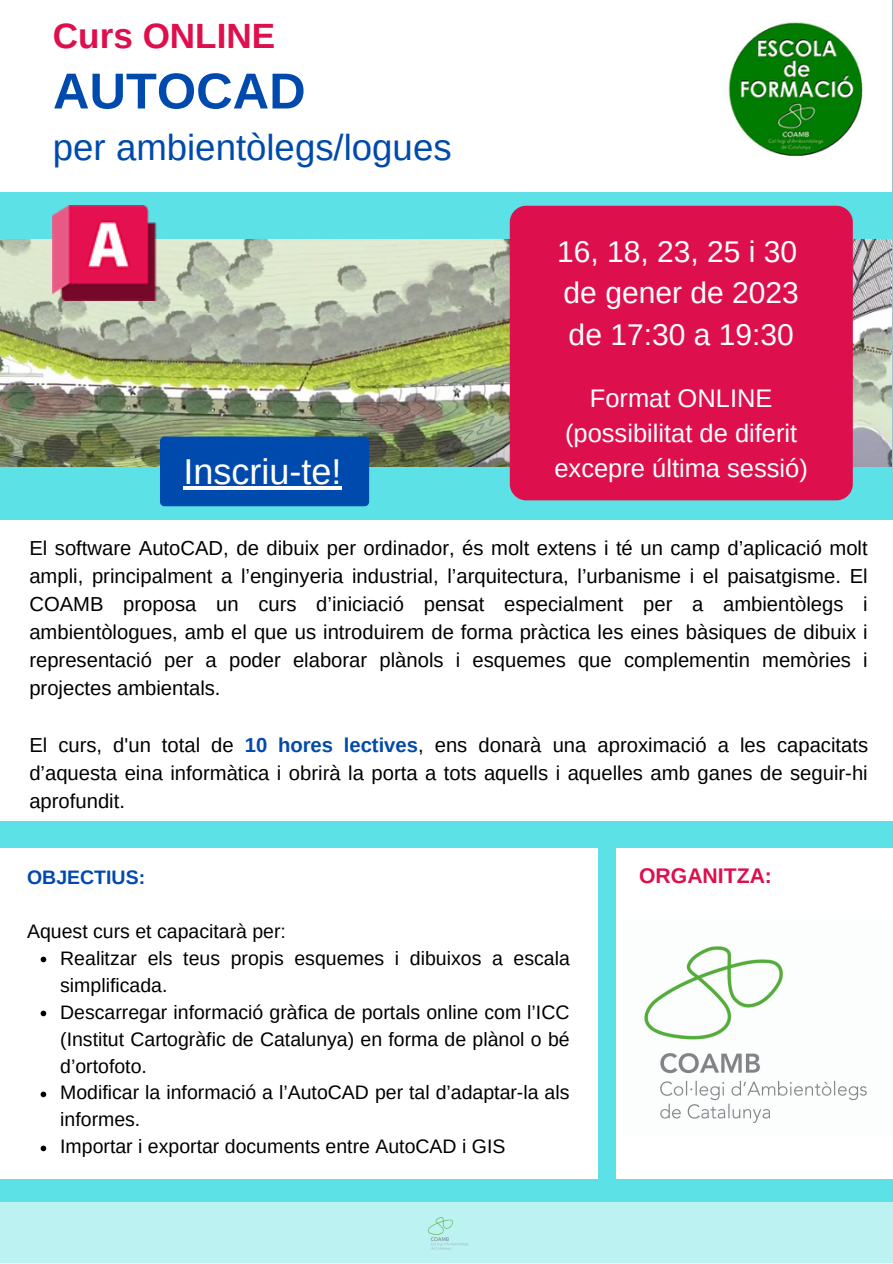
<style>
.page{position:relative;width:893px;height:1264px;background:#fff}
.page>*{position:absolute;margin:0;border:0;box-sizing:border-box;transform-origin:0 0}
.t1{font:700 50.55px "Arimo";color:#004aad}
.t2{font:36.6px "Arimo";color:#004aad}
.t3{font:36px "Arimo";color:#fff}
.t4{font:700 35.1px "Arimo";color:#de0f4d}
.t5{font:30px/41.5px "Arimo";color:#fff;text-align:justify}
.t6{font:25.5px/34.8px "Arimo";color:#fff;text-align:center}
.t7{font:700 21.15px "Arimo";color:#de0f4d}
.t8{font:20.25px/28px "Arimo";color:#000;text-align:justify}
.t9{font:19.5px/27px "Arimo";color:#000}
.t10{font:700 19.5px "Arimo";color:#004aad}
.s1{font-weight:700;color:#004aad}
</style>
<div class="page">
<div style="left:0;top:0;width:892px;height:1262px;background:#5ce1e6"></div>
<div style="left:0;top:0;width:891px;height:191px;background:#fff"></div>
<div style="left:0;top:520px;width:892px;height:300px;background:#fff"></div>
<div style="left:616px;top:848px;width:276px;height:330px;background:#fff"></div>
<img style="left:644px;top:946px;width:223px;height:177px">
<img style="left:0;top:239px;width:891px;height:227px">
<div style="left:509px;top:206px;width:343px;height:294px;background:#de0f4d;border-radius:16px"></div>
<div style="left:160px;top:436px;width:209px;height:70px;background:#004aad;border-radius:5px"></div>
<img style="left:728px;top:22px;width:135px;height:134px">
<div style="left:0;top:1202px;width:892px;height:60px;background:#bdf2f3"></div>
<img style="left:427px;top:1217px;width:41px;height:33px">
<div style="left:0;top:848px;width:597px;height:330px;background:#fff"></div>
<img style="left:53px;top:206px;width:120px;height:94px">
<hr style="left:183px;top:486px;width:158px;height:3px;background:#fff">
<svg style="left:41px;top:956px;width:5px;height:6px"></svg>
<svg style="left:41px;top:1010px;width:5px;height:6px"></svg>
<svg style="left:41px;top:1091px;width:5px;height:6px"></svg>
<svg style="left:41px;top:1145px;width:5px;height:6px"></svg>
<h3 class="t4" style="left:53px;top:16px;width:224px">Curs ONLINE</h3>
<h1 class="t1" style="left:53px;top:63px;width:254px">AUTOCAD</h1>
<h2 class="t2" style="left:53px;top:127px;width:400px">per ambientòlegs/logues</h2>
<h3 class="t3" style="left:183px;top:451px;width:159px">Inscriu-te!</h3>
<h3 class="t5" style="left:557px;top:230px;width:243px">16, 18, 23, 25 i 30 de gener de 2023 de 17:30 a 19:30</h3>
<p class="t6" style="left:554px;top:380px;width:255px">Format ONLINE (possibilitat de diferit excepre última sessió)</p>
<p class="t8" style="left:29px;top:533px;width:839px">El software AutoCAD, de dibuix per ordinador, és molt extens i té un camp d’aplicació molt ampli, principalment a l’enginyeria industrial, l’arquitectura, l’urbanisme i el paisatgisme. El COAMB proposa un curs d’iniciació pensat especialment per a ambientòlegs i ambientòlogues, amb el que us introduirem de forma pràctica les eines bàsiques de dibuix i representació per a poder elaborar plànols i esquemes que complementin memòries i projectes ambientals.</p>
<p class="t8" style="left:29px;top:730px;width:840px">El curs, d'un total de <span class="s1">10 hores lectives</span>, ens donarà una aproximació a les capacitats d’aquesta eina informàtica i obrirà la porta a tots aquells i aquelles amb ganes de seguir-hi aprofundit.</p>
<p class="t10" style="left:27px;top:865px;width:119px">OBJECTIUS:</p>
<p class="t9" style="left:27px;top:917px;width:260px">Aquest curs et capacitarà per:</p>
<p class="t9" style="left:60px;top:944px;width:511px">Realitzar els teus propis esquemes i dibuixos a escala simplificada.<br>Descarregar informació gràfica de portals online com l’ICC (Institut Cartogràfic de Catalunya) en forma de plànol o bé d’ortofoto.<br>Modificar la informació a l’AutoCAD per tal d’adaptar-la als informes.<br>Importar i exportar documents entre AutoCAD i GIS</p>
<p class="t7" style="left:639px;top:864px;width:134px">ORGANITZA:</p>
</div>
